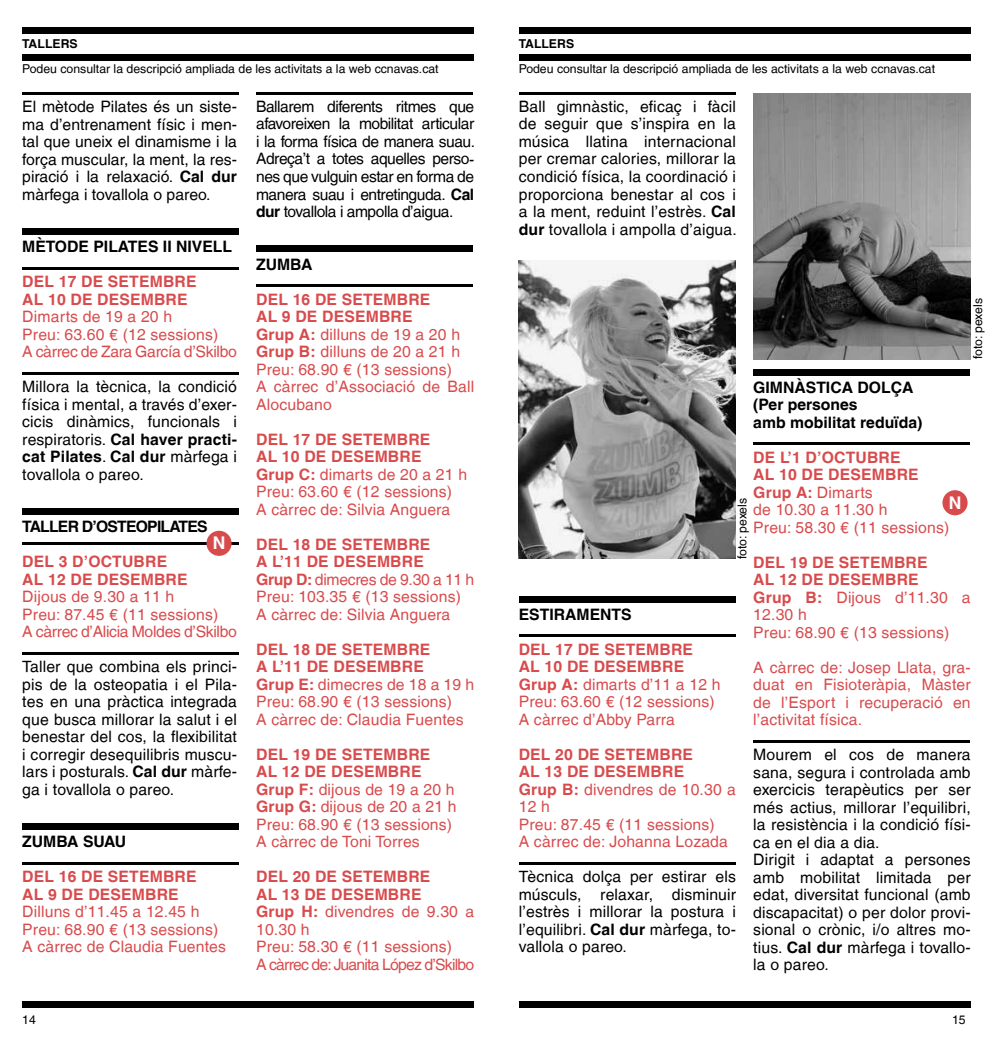
<style>
.page{position:relative;width:993px;height:1042px;background:#fff}
.page>*{position:absolute;margin:0;border:0;box-sizing:border-box;transform-origin:0 0}
.t1{font:700 17.5px "Helvetica LT";color:#fff}
.t2{font:15.75px/17.5px "Helvetica LT";letter-spacing:.01em;color:#000;text-align:justify}
.t3{font:15.75px/17.5px "Helvetica LT";letter-spacing:.01em;color:#d84b4d}
.t4{font:700 15.75px/17.5px "Helvetica LT";letter-spacing:.01em;color:#d84b4d}
.t5{font:700 15.75px/17.5px "Helvetica LT";color:#000}
.t6{font:700 15.75px "Helvetica LT";letter-spacing:-.05em;color:#000}
.t7{font:12.25px "Helvetica LT";color:#000}
.t8{font:700 12.25px "Helvetica LT";color:#000}
.s1{font-weight:700}
.s2{font-weight:400}
</style>
<div class="page">
<div style="left:22px;top:1001px;width:452px;height:7px;background:#000"></div>
<div style="left:518px;top:1001px;width:452px;height:7px;background:#000"></div>
<div style="left:22px;top:27px;width:452px;height:6px;background:#000"></div>
<div style="left:22px;top:54px;width:452px;height:6px;background:#000"></div>
<div style="left:518px;top:27px;width:452px;height:6px;background:#000"></div>
<div style="left:518px;top:54px;width:452px;height:6px;background:#000"></div>
<hr style="left:22px;top:92px;width:217px;height:3px;background:#000">
<div style="left:22px;top:228px;width:217px;height:7px;background:#000"></div>
<hr style="left:22px;top:267px;width:217px;height:3px;background:#000">
<hr style="left:22px;top:372px;width:217px;height:3px;background:#000">
<div style="left:22px;top:508px;width:217px;height:7px;background:#000"></div>
<hr style="left:22px;top:542px;width:217px;height:2px;background:#000">
<div style="left:206px;top:531px;width:25px;height:25px;background:#d84b4d;border-radius:50%"></div>
<hr style="left:22px;top:652px;width:217px;height:3px;background:#000">
<div style="left:22px;top:823px;width:217px;height:7px;background:#000"></div>
<hr style="left:22px;top:862px;width:217px;height:3px;background:#000">
<hr style="left:256px;top:92px;width:216px;height:2px;background:#000">
<div style="left:256px;top:246px;width:216px;height:6px;background:#000"></div>
<hr style="left:256px;top:284px;width:216px;height:3px;background:#000">
<hr style="left:518px;top:92px;width:217px;height:2px;background:#000">
<div style="left:518px;top:596px;width:217px;height:6px;background:#000"></div>
<hr style="left:518px;top:634px;width:217px;height:3px;background:#000">
<hr style="left:518px;top:862px;width:217px;height:2px;background:#000">
<div style="left:753px;top:369px;width:216px;height:6px;background:#000"></div>
<hr style="left:753px;top:443px;width:216px;height:2px;background:#000">
<div style="left:942px;top:490px;width:25px;height:25px;background:#d84b4d;border-radius:50%"></div>
<hr style="left:753px;top:740px;width:216px;height:3px;background:#000">
<img style="left:518px;top:260px;width:217px;height:299px">
<img style="left:753px;top:93px;width:217px;height:266px">
<p class="t8" style="left:22px;top:36px;width:57px">TALLERS</p>
<p class="t8" style="left:518px;top:36px;width:57px">TALLERS</p>
<p class="t7" style="left:22px;top:62px;width:418px">Podeu consultar la descripció ampliada de les activitats a la web ccnavas.cat</p>
<p class="t7" style="left:518px;top:62px;width:418px">Podeu consultar la descripció ampliada de les activitats a la web ccnavas.cat</p>
<p class="t2" style="left:22px;top:98px;width:216px">El mètode Pilates és un siste&shy;ma d’entrenament físic i men&shy;tal que uneix el dinamisme i la força muscular, la ment, la res&shy;piració i la relaxació. <span class="s1">Cal dur </span>màrfega i tovallola o pareo.</p>
<p class="t5" style="left:22px;top:238px;width:211px">MÈTODE PILATES II NIVELL</p>
<p class="t4" style="left:22px;top:273px;width:176px">DEL 17 DE SETEMBRE<br>AL 10 DE DESEMBRE</p>
<p class="t3" style="left:22px;top:308px;width:216px">Dimarts de 19 a 20 h<br>Preu: 63.60 € (12 sessions)<br>A càrrec de Zara García d’Skilbo</p>
<p class="t2" style="left:22px;top:378px;width:216px">Millora la tècnica, la condició física i mental, a través d’exer&shy;cicis dinàmics, funcionals i respiratoris. <span class="s1">Cal haver practi&shy;cat Pilates</span>. <span class="s1">Cal dur</span> màrfega i tovallola o pareo.</p>
<p class="t6" style="left:22px;top:517px;width:187px">TALLER D’OSTEOPILATES</p>
<p class="t1" style="left:213px;top:532px;width:14px">N</p>
<p class="t4" style="left:22px;top:553px;width:167px">DEL 3 D’OCTUBRE<br>AL 12 DE DESEMBRE</p>
<p class="t3" style="left:22px;top:588px;width:216px">Dijous de 9.30 a 11 h<br>Preu: 87.45 € (11 sessions)<br>A càrrec d’Alicia Moldes d’Skilbo</p>
<p class="t2" style="left:22px;top:658px;width:216px">Taller que combina els princi&shy;pis de la osteopatia i el Pila&shy;tes en una pràctica integrada que busca millorar la salut i el benestar del cos, la flexibilitat i corregir desequilibris muscu&shy;lars i posturals. <span class="s1">Cal dur</span> màrfe&shy;ga i tovallola o pareo.</p>
<p class="t5" style="left:22px;top:833px;width:105px">ZUMBA SUAU</p>
<p class="t4" style="left:22px;top:868px;width:176px">DEL 16 DE SETEMBRE<br>AL 9 DE DESEMBRE</p>
<p class="t3" style="left:22px;top:903px;width:205px">Dilluns d’11.45 a 12.45 h<br>Preu: 68.90 € (13 sessions)<br>A càrrec de Claudia Fuentes</p>
<p class="t2" style="left:256px;top:98px;width:220px">Ballarem diferents ritmes que afavoreixen la mobilitat articular i la forma física de manera suau.<br>Adreça’t a totes aquelles perso&shy;nes que vulguin estar en forma de manera suau i entretinguda. <span class="s1">Cal dur</span> tovallola i ampolla d’aigua.</p>
<p class="t5" style="left:256px;top:255px;width:58px">ZUMBA</p>
<p class="t3" style="left:256px;top:290px;width:219px"><span class="s1">DEL 16 DE SETEMBRE<br>AL 9 DE DESEMBRE<br>Grup A:</span> dilluns de 19 a 20 h<br><span class="s1">Grup B:</span> dilluns de 20 a 21 h<br>Preu: 68.90 € (13 sessions)<br>A càrrec d’Associació de Ball<br>Alocubano</p>
<p class="t3" style="left:256px;top:430px;width:212px"><span class="s1">DEL 17 DE SETEMBRE<br>AL 10 DE DESEMBRE<br>Grup C:</span> dimarts de 20 a 21 h<br>Preu: 63.60 € (12 sessions)<br>A càrrec de: Silvia Anguera</p>
<p class="t3" style="left:256px;top:535px;width:219px"><span class="s1">DEL 18 DE SETEMBRE<br>A L’11 DE DESEMBRE<br>Grup D:</span> dimecres de 9.30 a 11 h<br>Preu: 103.35 € (13 sessions)<br>A càrrec de: Silvia Anguera</p>
<p class="t3" style="left:256px;top:640px;width:219px"><span class="s1">DEL 18 DE SETEMBRE<br>A L’11 DE DESEMBRE<br>Grup E:</span> dimecres de 18 a 19 h<br>Preu: 68.90 € (13 sessions)<br>A càrrec de: Claudia Fuentes</p>
<p class="t3" style="left:256px;top:745px;width:202px"><span class="s1">DEL 19 DE SETEMBRE<br>AL 12 DE DESEMBRE<br>Grup F:</span> dijous de 19 a 20 h<br><span class="s1">Grup G:</span> dijous de 20 a 21 h<br>Preu: 68.90 € (13 sessions)<br>A càrrec de Toni Torres</p>
<p class="t3" style="left:256px;top:868px;width:219px"><span class="s1">DEL 20 DE SETEMBRE<br>AL 13 DE DESEMBRE<br>Grup H:</span> divendres de 9.30 a<br>10.30 h<br>Preu: 58.30 € (11 sessions)<br>A càrrec de: Juanita López d’Skilbo</p>
<p class="t2" style="left:518px;top:98px;width:219px">Ball gimnàstic, eficaç i fàcil de seguir que s’inspira en la música llatina internacional per cremar calories, millorar la condició física, la coordinació i proporciona benestar al cos i a la ment, reduint l’estrès. <span class="s1">Cal dur</span> tovallola i ampolla d’aigua.</p>
<p class="t7" style="left:970px;top:359px;width:62px;rotate:-90deg">foto: pexels</p>
<p class="t5" style="left:753px;top:378px;width:170px">GIMNÀSTICA DOLÇA (Per persones<br>amb mobilitat reduïda)</p>
<p class="t4" style="left:753px;top:448px;width:167px">DE L’1 D’OCTUBRE<br>AL 10 DE DESEMBRE<br>Grup A: <span class="s2">Dimarts<br>de 10.30 a 11.30 h</span></p>
<p class="t1" style="left:948px;top:492px;width:14px">N</p>
<p class="t7" style="left:734px;top:559px;width:62px;rotate:-90deg">foto: pexels</p>
<p class="t3" style="left:753px;top:518px;width:197px">Preu: 58.30 € (11 sessions)</p>
<p class="t3" style="left:753px;top:553px;width:219px"><span class="s1">DEL 19 DE SETEMBRE<br>AL 12 DE DESEMBRE<br>Grup B:</span> Dijous d’11.30 a<br>12.30 h<br>Preu: 68.90 € (13 sessions)</p>
<p class="t3" style="left:753px;top:658px;width:219px;text-align:justify">A càrrec de: Josep Llata, gra&shy;duat en Fisioteràpia, Màster de l’Esport i recuperació en l’activitat física.</p>
<p class="t2" style="left:753px;top:746px;width:219px;text-align:left">Mourem el cos de manera sana, segura i controlada amb exercicis terapèutics per ser més actius, millorar l’equilibri, la resistència i la condició físi&shy;ca en el dia a dia.<br>Dirigit i adaptat a persones amb mobilitat limitada per edat, diversitat funcional (amb discapacitat) o per dolor provi&shy;sional o crònic, i/o altres mo&shy;tius. <span class="s1">Cal dur</span> màrfega i tovallo&shy;la o pareo.</p>
<p class="t5" style="left:518px;top:605px;width:114px">ESTIRAMENTS</p>
<p class="t3" style="left:518px;top:640px;width:203px"><span class="s1">DEL 17 DE SETEMBRE<br>AL 10 DE DESEMBRE<br>Grup A:</span> dimarts d’11 a 12 h<br>Preu: 63.60 € (12 sessions)<br>A càrrec d’Abby Parra</p>
<p class="t3" style="left:518px;top:745px;width:218px"><span class="s1">DEL 20 DE SETEMBRE<br>AL 13 DE DESEMBRE<br>Grup B:</span> divendres de 10.30 a<br>12 h<br>Preu: 87.45 € (11 sessions)<br>A càrrec de: Johanna Lozada</p>
<p class="t2" style="left:518px;top:868px;width:218px">Tècnica dolça per estirar els músculs, relaxar, disminuir l’estrès i millorar la postura i l’equilibri. <span class="s1">Cal dur</span> màrfega, to&shy;vallola o pareo.</p>
<p class="t7" style="left:22px;top:1012px;width:15px">14</p>
<p class="t7" style="left:951px;top:1012px;width:15px">15</p>
</div>
